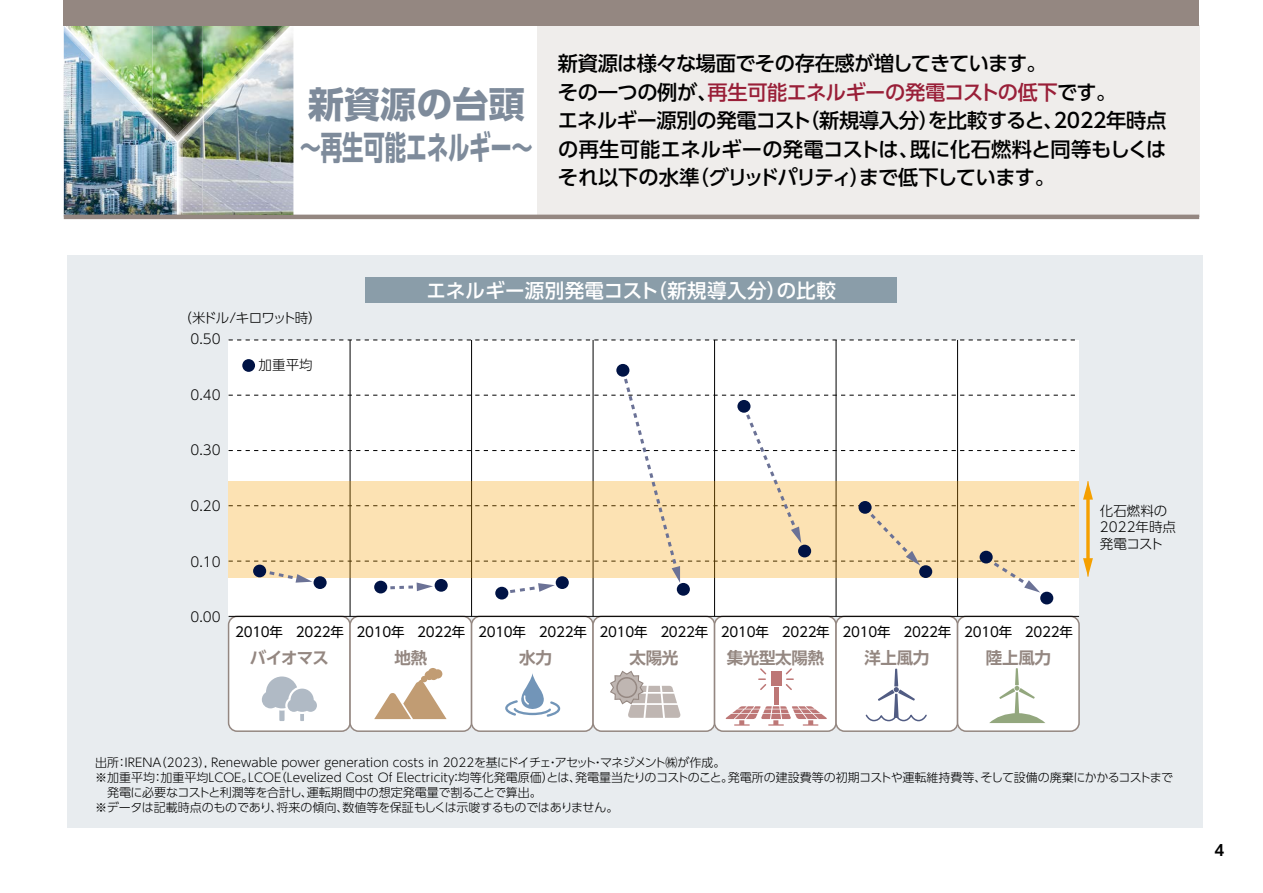
<style>
.page{position:relative;width:1263px;height:893px;background:#fff}
.page>*{position:absolute;margin:0;border:0;box-sizing:border-box;transform-origin:0 0}
.t1{font:700 36px "UD Shin Go Pro";color:#7e8b9b}
.t2{font:700 33px "UD Shin Go Pro";letter-spacing:-.01em;color:#7e8b9b;scale:.65 1}
.t3{font:500 20.25px/28.5px "UD Shin Go Pro";letter-spacing:-.02em;color:#000}
.t4{font:500 19.5px "UD Shin Go Pro";letter-spacing:.02em;color:#fff}
.t5{font:700 16.5px "UD Shin Go Pro De";letter-spacing:-.02em;color:#948781}
.t6{font:700 15px "UD Shin Go Pro De";color:#000}
.t7{font:13.5px "UD Shin Go Pro";letter-spacing:-.02em;color:#000}
.t8{font:300 13.5px/16.2px "UD Shin Go Pro";color:#000}
.t9{font:300 13.5px "UD Shin Go Pro";letter-spacing:-.08em;color:#000}
.t10{font:300 12px "UD Shin Go Pro";color:#000}
.t11{font:300 12px "UD Shin Go Pro";letter-spacing:-.02em;color:#000}
.s1{color:#991f38}
</style>
<div class="page">
<div style="left:67px;top:256px;width:1135px;height:572px;background:#e8ecef"></div>
<div style="left:229px;top:340px;width:850px;height:276px;background:#fff"></div>
<img style="left:203px;top:124px;width:90px;height:91px">
<img style="left:173px;top:26px;width:30px;height:82px">
<img style="left:64px;top:145px;width:108px;height:70px">
<img style="left:173px;top:108px;width:30px;height:27px">
<img style="left:64px;top:26px;width:109px;height:119px">
<img style="left:203px;top:26px;width:90px;height:98px">
<img style="left:177px;top:116px;width:26px;height:40px">
<img style="left:179px;top:118px;width:24px;height:97px">
<img style="left:172px;top:146px;width:5px;height:69px">
<svg style="left:172px;top:135px;width:9px;height:11px"></svg>
<div style="left:229px;top:616px;width:121px;height:115px;background:#fff;border-radius:9px"></div>
<div style="left:228px;top:616px;width:123px;height:116px;border:2px solid #948781;border-radius:9px"></div>
<div style="left:350px;top:616px;width:122px;height:115px;background:#fff;border-radius:9px"></div>
<div style="left:349px;top:616px;width:123px;height:116px;border:2px solid #948781;border-radius:9px"></div>
<div style="left:472px;top:616px;width:121px;height:115px;background:#fff;border-radius:9px"></div>
<div style="left:471px;top:616px;width:123px;height:116px;border:2px solid #948781;border-radius:9px"></div>
<div style="left:593px;top:616px;width:121px;height:115px;background:#fff;border-radius:9px"></div>
<div style="left:592px;top:616px;width:123px;height:116px;border:2px solid #948781;border-radius:9px"></div>
<div style="left:714px;top:616px;width:122px;height:115px;background:#fff;border-radius:9px"></div>
<div style="left:714px;top:616px;width:123px;height:116px;border:2px solid #948781;border-radius:9px"></div>
<div style="left:836px;top:616px;width:121px;height:115px;background:#fff;border-radius:9px"></div>
<div style="left:835px;top:616px;width:123px;height:116px;border:2px solid #948781;border-radius:9px"></div>
<div style="left:957px;top:616px;width:122px;height:115px;background:#fff;border-radius:9px"></div>
<div style="left:957px;top:616px;width:123px;height:116px;border:2px solid #948781;border-radius:9px"></div>
<svg style="left:229px;top:340px;width:846px;height:1px"></svg>
<hr style="left:229px;top:616px;width:850px;height:1px;background:#000">
<div style="left:242px;top:359px;width:13px;height:13px;background:#001345;border-radius:50%"></div>
<svg style="left:989px;top:668px;width:56px;height:55px"></svg>
<svg style="left:865px;top:669px;width:62px;height:53px"></svg>
<svg style="left:374px;top:668px;width:73px;height:51px"></svg>
<svg style="left:505px;top:673px;width:55px;height:44px"></svg>
<svg style="left:262px;top:676px;width:55px;height:45px"></svg>
<svg style="left:610px;top:670px;width:71px;height:48px"></svg>
<svg style="left:725px;top:706px;width:102px;height:20px"></svg>
<hr style="left:350px;top:340px;width:1px;height:276px;background:#000">
<hr style="left:471px;top:340px;width:1px;height:276px;background:#000">
<hr style="left:593px;top:340px;width:1px;height:276px;background:#000">
<hr style="left:714px;top:340px;width:1px;height:276px;background:#000">
<hr style="left:836px;top:340px;width:1px;height:276px;background:#000">
<hr style="left:957px;top:340px;width:1px;height:276px;background:#000">
<div style="left:771px;top:671px;width:10px;height:15px;background:#bd7776"></div>
<hr style="left:774px;top:687px;width:4px;height:18px;background:#bd7776">
<svg style="left:785px;top:668px;width:8px;height:22px"></svg>
<svg style="left:759px;top:668px;width:8px;height:22px"></svg>
<svg style="left:229px;top:369px;width:864px;height:226px"></svg>
<div style="left:538px;top:26px;width:662px;height:191px;background:#efedeb"></div>
<div style="left:64px;top:0;width:1135px;height:26px;background:#948781"></div>
<hr style="left:64px;top:215px;width:1135px;height:4px;background:#948781">
<div style="left:366px;top:278px;width:531px;height:25px;background:#8a9da9"></div>
<div style="left:253px;top:565px;width:13px;height:12px;background:#001345;border-radius:50%"></div>
<div style="left:314px;top:576px;width:13px;height:13px;background:#001345;border-radius:50%"></div>
<div style="left:374px;top:581px;width:13px;height:12px;background:#001345;border-radius:50%"></div>
<div style="left:435px;top:579px;width:13px;height:13px;background:#001345;border-radius:50%"></div>
<div style="left:495px;top:587px;width:13px;height:12px;background:#001345;border-radius:50%"></div>
<div style="left:556px;top:576px;width:13px;height:13px;background:#001345;border-radius:50%"></div>
<div style="left:616px;top:364px;width:13px;height:13px;background:#001345;border-radius:50%"></div>
<div style="left:677px;top:583px;width:13px;height:13px;background:#001345;border-radius:50%"></div>
<div style="left:737px;top:400px;width:13px;height:13px;background:#001345;border-radius:50%"></div>
<div style="left:798px;top:545px;width:13px;height:12px;background:#001345;border-radius:50%"></div>
<div style="left:858px;top:501px;width:14px;height:13px;background:#001345;border-radius:50%"></div>
<div style="left:919px;top:565px;width:13px;height:13px;background:#001345;border-radius:50%"></div>
<div style="left:979px;top:551px;width:14px;height:12px;background:#001345;border-radius:50%"></div>
<div style="left:1040px;top:592px;width:13px;height:12px;background:#001345;border-radius:50%"></div>
<h1 class="t1" style="left:308px;top:75px;width:218px">新資源の台頭</h1>
<h2 class="t2" style="left:300px;top:121px;width:360px">～再生可能エネルギー～</h2>
<h3 class="t3" style="left:558px;top:49px;width:610px">新資源は様々な場面でその存在感が増してきています。<br>その一つの例が、<span class="s1">再生可能エネルギーの発電コストの低下</span>です。<br>エネルギー源別の発電コスト（新規導入分）を比較すると、2022年時点の再生可能エネルギーの発電コストは、既に化石燃料と同等もしくはそれ以下の水準（グリッドパリティ）まで低下しています。</h3>
<p class="t9" style="left:179px;top:307px;width:145px">（米ドル/キロワット時）</p>
<p class="t8" style="left:190px;top:330px;width:32px">0.50</p>
<p class="t8" style="left:190px;top:386px;width:32px">0.40</p>
<p class="t8" style="left:190px;top:441px;width:32px">0.30</p>
<p class="t8" style="left:190px;top:497px;width:32px">0.20</p>
<p class="t8" style="left:190px;top:553px;width:32px">0.10</p>
<p class="t8" style="left:190px;top:609px;width:32px">0.00</p>
<p class="t8" style="left:259px;top:357px;width:56px">加重平均</p>
<h3 class="t4" style="left:426px;top:275px;width:411px">エネルギー源別発電コスト（新規導入分）の比較</h3>
<p class="t7" style="left:235px;top:621px;width:839px">2010年 2022年 2010年 2022年 2010年 2022年 2010年 2022年 2010年 2022年 2010年 2022年 2010年 2022年</p>
<h3 class="t5" style="left:250px;top:645px;width:81px">バイオマス</h3>
<h3 class="t5" style="left:395px;top:645px;width:34px">地熱</h3>
<h3 class="t5" style="left:519px;top:645px;width:34px">水力</h3>
<h3 class="t5" style="left:629px;top:645px;width:50px">太陽光</h3>
<h3 class="t5" style="left:727px;top:645px;width:99px">集光型太陽熱</h3>
<h3 class="t5" style="left:986px;top:645px;width:67px">陸上風力</h3>
<h3 class="t5" style="left:864px;top:645px;width:67px">洋上風力</h3>
<p class="t8" style="left:1100px;top:502px;width:78px">化石燃料の<br>2022年時点発電コスト</p>
<p class="t10" style="left:95px;top:753px;width:632px">出所：IRENA（2023）, Renewable power generation costs in 2022を基にドイチェ・アセット・マネジメント㈱が作成。</p>
<p class="t10" style="left:95px;top:768px;width:1080px">※加重平均：加重平均LCOE。LCOE（Levelized Cost Of Electricity：均等化発電原価）とは、発電量当たりのコストのこと。発電所の建設費等の初期コストや運転維持費等、そして設備の廃棄にかかるコストまで</p>
<p class="t10" style="left:107px;top:783px;width:436px">発電に必要なコストと利潤等を合計し、運転期間中の想定発電量で割ることで算出。</p>
<p class="t11" style="left:95px;top:798px;width:525px">※データは記載時点のものであり、将来の傾向、数値等を保証もしくは示唆するものではありません。</p>
<p class="t6" style="left:1214px;top:838px;width:11px">4</p>
</div>
